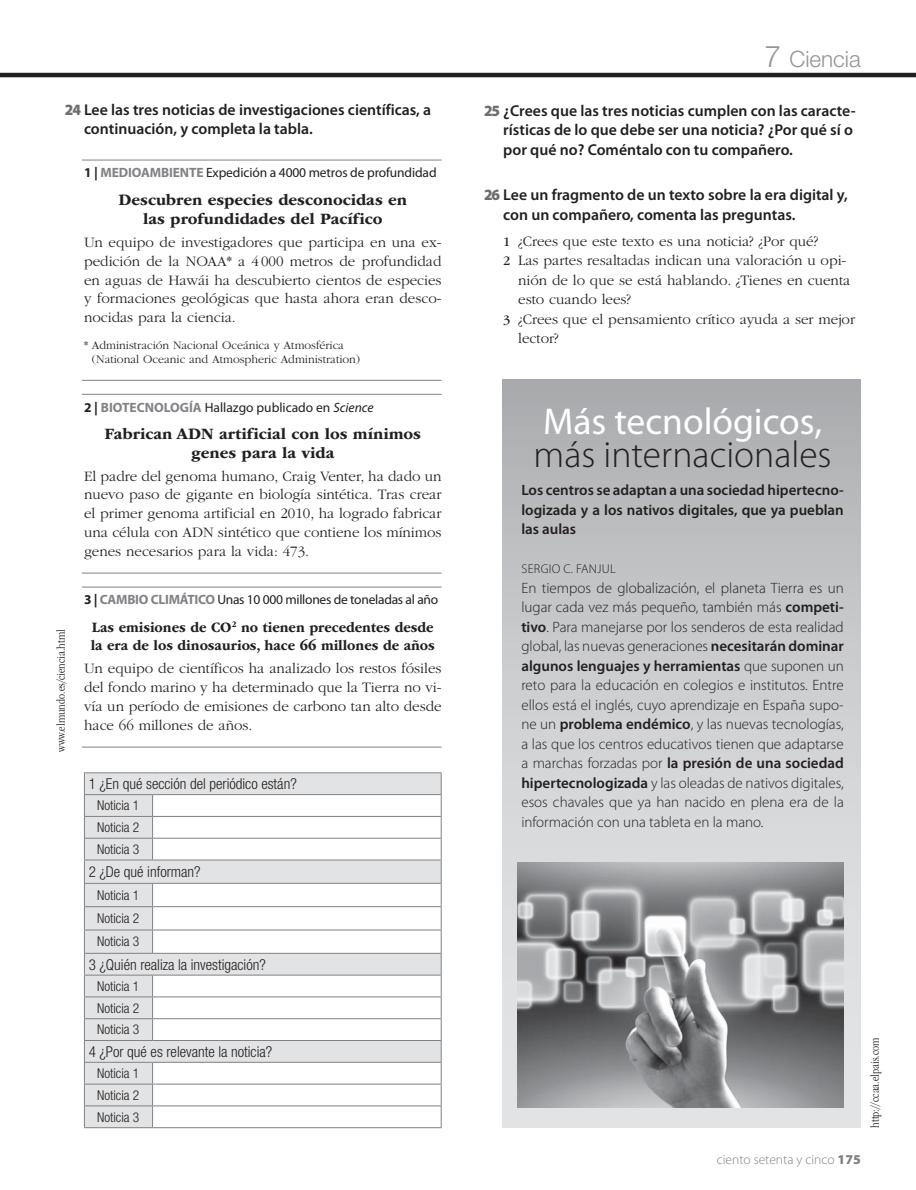
<style>
.page{position:relative;width:916px;height:1190px;background:#fff}
.page>*{position:absolute;margin:0;border:0;box-sizing:border-box;transform-origin:0 0}
.t1{font:300 37.5px "Myriad Pro";color:#231f20}
.t2{font:37.5px "Myriad Pro";color:#fff}
.t3{font:300 22.5px "Helvetica Neue LT Std";color:#939598}
.t4{font:700 16.5px/18.8px "ITC Garamond Std";color:#231f20;text-align:center}
.t5{font:600 15.75px/19.5px "Myriad Pro";color:#231f20}
.t6{font:300 15px/18.8px "ITC Garamond Std";color:#231f20;text-align:justify}
.t7{font:300 15px/19.5px "Myriad Pro";color:#231f20;text-align:justify}
.t8{font:300 condensed 15px "Helvetica Neue LT Std";color:#231f20}
.t9{font:600 15px/19.5px "Myriad Pro";color:#231f20;text-align:justify}
.t10{font:700 15px/18.8px "ITC Garamond Std";color:#231f20;scale:.94 1}
.t11{font:13.5px "Myriad Pro";letter-spacing:-.01em;color:#231f20}
.t12{font:300 condensed 13.5px/21.8px "Helvetica Neue LT Std";color:#231f20;text-align:justify}
.t13{font:300 13.5px "Myriad Pro";color:#808285}
.t14{font:300 12.75px "Myriad Pro";letter-spacing:.02em;color:#231f20}
.t15{font:300 12px/13.5px "ITC Garamond Std";color:#231f20}
.t16{font:300 condensed 12px "ITC Garamond Std";color:#231f20}
.s1{font-weight:900;color:#6d6e70}
.s2{font-weight:700}
.s3{font-weight:700;color:#808285}
.s4{font-style:italic}
.s5{font-size:30px}
.s6{font-weight:400;font-size:13.5px}
.s7{font-weight:600}
.s8{font-weight:900}
</style>
<div class="page">
<hr style="left:0;top:73px;width:915px;height:4px;background:#231f20">
<div style="left:502px;top:379px;width:358px;height:749px;background:linear-gradient(to bottom,#b0b2b5,#eceded)"></div>
<svg style="left:85px;top:773px;width:355px;height:354px"></svg>
<hr style="left:84px;top:816px;width:68px;height:1px;background:#808285">
<hr style="left:84px;top:838px;width:68px;height:1px;background:#808285">
<hr style="left:84px;top:906px;width:68px;height:1px;background:#808285">
<hr style="left:84px;top:930px;width:68px;height:1px;background:#808285">
<hr style="left:84px;top:997px;width:68px;height:1px;background:#808285">
<hr style="left:84px;top:1018px;width:68px;height:1px;background:#808285">
<hr style="left:84px;top:1084px;width:68px;height:1px;background:#808285">
<hr style="left:84px;top:1105px;width:68px;height:1px;background:#808285">
<hr style="left:84px;top:772px;width:68px;height:1px;background:#808285">
<hr style="left:152px;top:772px;width:289px;height:1px;background:#808285">
<hr style="left:84px;top:794px;width:68px;height:1px;background:#808285">
<hr style="left:84px;top:883px;width:68px;height:1px;background:#808285">
<hr style="left:84px;top:975px;width:68px;height:1px;background:#808285">
<hr style="left:84px;top:1062px;width:68px;height:1px;background:#808285">
<hr style="left:84px;top:860px;width:68px;height:1px;background:#808285">
<hr style="left:84px;top:953px;width:68px;height:1px;background:#808285">
<hr style="left:84px;top:1040px;width:68px;height:1px;background:#808285">
<hr style="left:84px;top:1127px;width:68px;height:1px;background:#808285">
<svg style="left:84px;top:773px;width:1px;height:354px"></svg>
<hr style="left:152px;top:794px;width:289px;height:1px;background:#808285">
<hr style="left:152px;top:816px;width:289px;height:1px;background:#808285">
<hr style="left:152px;top:838px;width:289px;height:1px;background:#808285">
<svg style="left:152px;top:795px;width:1px;height:65px"></svg>
<hr style="left:152px;top:860px;width:289px;height:1px;background:#808285">
<svg style="left:152px;top:884px;width:1px;height:69px"></svg>
<svg style="left:152px;top:976px;width:1px;height:64px"></svg>
<svg style="left:152px;top:1063px;width:1px;height:64px"></svg>
<hr style="left:152px;top:883px;width:289px;height:1px;background:#808285">
<hr style="left:152px;top:906px;width:289px;height:1px;background:#808285">
<hr style="left:152px;top:930px;width:289px;height:1px;background:#808285">
<hr style="left:152px;top:953px;width:289px;height:1px;background:#808285">
<hr style="left:152px;top:975px;width:289px;height:1px;background:#808285">
<hr style="left:152px;top:997px;width:289px;height:1px;background:#808285">
<hr style="left:152px;top:1018px;width:289px;height:1px;background:#808285">
<hr style="left:152px;top:1040px;width:289px;height:1px;background:#808285">
<hr style="left:152px;top:1062px;width:289px;height:1px;background:#808285">
<hr style="left:152px;top:1084px;width:289px;height:1px;background:#808285">
<hr style="left:152px;top:1105px;width:289px;height:1px;background:#808285">
<svg style="left:440px;top:773px;width:1px;height:354px"></svg>
<hr style="left:152px;top:1127px;width:289px;height:1px;background:#808285">
<hr style="left:82px;top:160px;width:359px;height:1px;background:#808285">
<hr style="left:82px;top:380px;width:359px;height:1px;background:#808285">
<hr style="left:82px;top:394px;width:359px;height:1px;background:#808285">
<hr style="left:82px;top:573px;width:359px;height:1px;background:#808285">
<hr style="left:82px;top:587px;width:359px;height:1px;background:#808285">
<hr style="left:82px;top:747px;width:359px;height:1px;background:#808285">
<img style="left:517px;top:862px;width:326px;height:246px">
<p class="t5" style="left:84px;top:101px;width:348px;text-indent:-19px"><span class="s1">24</span> Lee las tres noticias de investigaciones científicas, a continuación, y completa la tabla.</p>
<p class="t16" style="left:56px;top:752px;width:124px;rotate:-90deg">www.elmundo.es/ciencia.html</p>
<p class="t11" style="left:84px;top:168px;width:354px"><span class="s2">1 |</span> <span class="s3">MEDIOAMBIENTE</span> Expedición a 4000 metros de profundidad</p>
<p class="t4" style="left:118px;top:192px;width:290px">Descubren especies desconocidas en las profundidades del Pacífico</p>
<p class="t6" style="left:84px;top:234px;width:359px">Un equipo de investigadores que participa en una ex&shy;pedición de la NOAA* a 4 000 metros de profundidad en aguas de Hawái ha descubierto cientos de especies y formaciones geológicas que hasta ahora eran desco&shy;nocidas para la ciencia.</p>
<p class="t15" style="left:92px;top:340px;width:270px;text-indent:-8px">* Administración Nacional Oceánica y Atmosférica (National Oceanic and Atmospheric Administration)</p>
<p class="t11" style="left:84px;top:402px;width:291px"><span class="s2">2 |</span> <span class="s3">BIOTECNOLOGÍA</span> Hallazgo publicado en <span class="s4">Science</span></p>
<p class="t4" style="left:104px;top:426px;width:318px">Fabrican ADN artificial con los mínimos genes para la vida</p>
<p class="t6" style="left:84px;top:468px;width:359px">El padre del genoma humano, Craig Venter, ha dado un nuevo paso de gigante en biología sintética. Tras crear el primer genoma artificial en 2010, ha logrado fabricar una célula con ADN sintético que contiene los mínimos genes necesarios para la vida: 473.</p>
<p class="t11" style="left:84px;top:595px;width:355px"><span class="s2">3 |</span> <span class="s3">CAMBIO CLIMÁTICO</span> Unas 10 000 millones de toneladas al año</p>
<p class="t10" style="left:91px;top:619px;width:367px">Las emisiones de CO<sup>2</sup> no tienen precedentes desde la era de los dinosaurios, hace 66 millones de años</p>
<p class="t6" style="left:84px;top:661px;width:359px">Un equipo de científicos ha analizado los restos fósiles del fondo marino y ha determinado que la Tierra no vi&shy;vía un período de emisiones de carbono tan alto desde hace 66 millones de años.</p>
<p class="t8" style="left:89px;top:778px;width:209px">1 ¿En qué sección del periódico están?</p>
<p class="t12" style="left:97px;top:796px;width:44px">Noticia 1<br>Noticia 2<br>Noticia 3</p>
<p class="t8" style="left:89px;top:866px;width:113px">2 ¿De qué informan?</p>
<p class="t12" style="left:97px;top:885px;width:44px;line-height:23.4px">Noticia 1<br>Noticia 2<br>Noticia 3</p>
<p class="t8" style="left:89px;top:959px;width:179px">3 ¿Quién realiza la investigación?</p>
<p class="t12" style="left:97px;top:977px;width:44px">Noticia 1<br>Noticia 2<br>Noticia 3</p>
<p class="t8" style="left:89px;top:1046px;width:185px">4 ¿Por qué es relevante la noticia?</p>
<p class="t12" style="left:97px;top:1064px;width:44px">Noticia 1<br>Noticia 2<br>Noticia 3</p>
<h2 class="t3" style="left:764px;top:51px;width:98px"><span class="s5">7</span> Ciencia</h2>
<p class="t5" style="left:503px;top:103px;width:354px;text-indent:-19px"><span class="s1">25</span> ¿Crees que las tres noticias cumplen con las caracte&shy;rísticas de lo que debe ser una noticia? ¿Por qué sí o por qué no? Coméntalo con tu compañero.</p>
<p class="t5" style="left:503px;top:187px;width:346px;text-indent:-19px"><span class="s1">26</span> Lee un fragmento de un texto sobre la era digital y, con un compañero, comenta las preguntas.</p>
<p class="t6" style="left:503px;top:233px;width:316px"><span class="s6">1</span> ¿Crees que este texto es una noticia? ¿Por qué?</p>
<p class="t6" style="left:503px;top:252px;width:344px"><span class="s6">2</span> Las partes resaltadas indican una valoración u opi-</p>
<p class="t6" style="left:518px;top:272px;width:333px">nión de lo que se está hablando. ¿Tienes en cuenta</p>
<p class="t6" style="left:518px;top:291px;width:114px">esto cuando lees?</p>
<p class="t6" style="left:503px;top:311px;width:353px"><span class="s6">3</span> ¿Crees que el pensamiento crítico ayuda a ser mejor</p>
<p class="t6" style="left:518px;top:330px;width:42px">lector?</p>
<h1 class="t2" style="left:543px;top:407px;width:280px">Más tecnológicos,</h1>
<h1 class="t1" style="left:533px;top:440px;width:299px">más internacionales</h1>
<p class="t9" style="left:521px;top:482px;width:324px">Los centros se adaptan a una sociedad hipertecno&shy;logizada y a los nativos digitales, que ya pueblan las aulas</p>
<p class="t14" style="left:521px;top:564px;width:96px">SERGIO C. FANJUL</p>
<p class="t7" style="left:521px;top:579px;width:324px">En tiempos de globalización, el planeta Tierra es un lugar cada vez más pequeño, también más <span class="s7">competi&shy;tivo</span>. Para manejarse por los senderos de esta realidad global, las nuevas generaciones <span class="s7">necesitarán dominar algunos lenguajes y herramientas</span> que suponen un reto para la educación en colegios e institutos. Entre ellos está el inglés, cuyo aprendizaje en España supo&shy;ne un <span class="s7">problema endémico</span>, y las nuevas tecnologías, a las que los centros educativos tienen que adaptarse a marchas forzadas por <span class="s7">la presión de una sociedad hipertecnologizada</span> y las oleadas de nativos digitales, esos chavales que ya han nacido en plena era de la información con una tableta en la mano.</p>
<p class="t16" style="left:869px;top:1128px;width:92px;rotate:-90deg">http://ccaa.elpais.com</p>
<p class="t13" style="left:716px;top:1154px;width:145px">ciento setenta y cinco <span class="s8">175</span></p>
</div>
